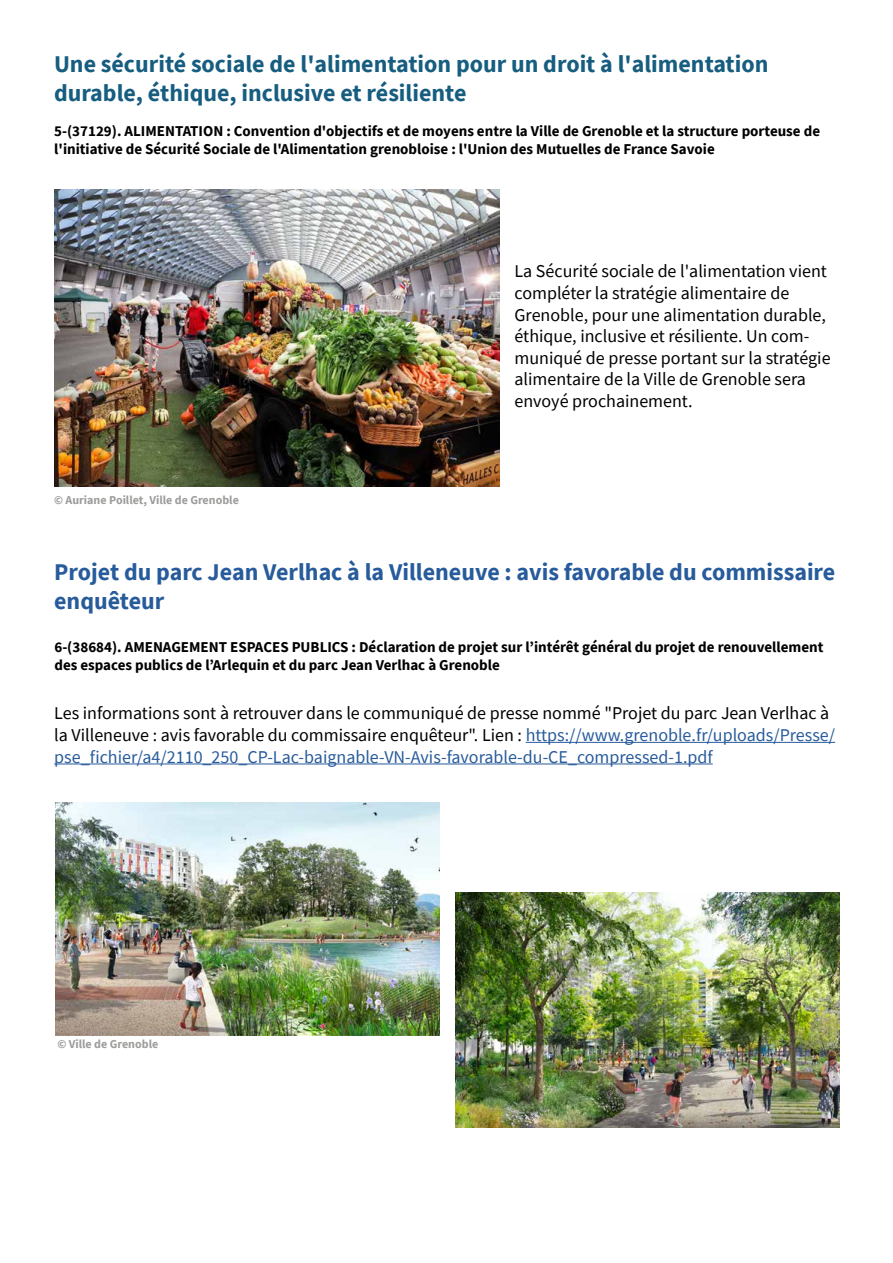
<style>
.page{position:relative;width:893px;height:1263px;background:#fff}
.page>*{position:absolute;margin:0;border:0;box-sizing:border-box;transform-origin:0 0}
.Titre_de_la_délib_traitée{font:700 24px/28.8px "Source Sans Pro";color:#165d80}
.Titre_de_la_délib_traitée-2{font:700 24px/28.8px "Source Sans Pro";color:#275b9b}
.t1{font:18px/21.6px "Source Sans Pro";color:#000}
.Sous_titre_de_la_délib_traitée{font:700 15px/18px "Source Sans Pro";color:#000}
.t2{font:700 12px "Source Sans Pro";color:#9d9d9c}
.s1{color:#275b9b}
</style>
<div class="page">
<img style="left:54px;top:190px;width:446px;height:297px">
<hr style="left:526px;top:742px;width:309px;height:1px;background:#275b9b">
<hr style="left:54px;top:763px;width:659px;height:1px;background:#275b9b">
<img style="left:455px;top:893px;width:384px;height:234px">
<img style="left:55px;top:802px;width:384px;height:233px">
<h2 class="Titre_de_la_délib_traitée" style="left:54px;top:49px;width:716px">Une sécurité sociale de l'alimentation pour un droit à l'alimentation durable, éthique, inclusive et résiliente</h2>
<h3 class="Sous_titre_de_la_délib_traitée" style="left:54px;top:122px;width:767px">5-(37129). ALIMENTATION : Convention d'objectifs et de moyens entre la Ville de Grenoble et la structure porteuse de l'initiative de Sécurité Sociale de l'Alimentation grenobloise : l'Union des Mutuelles de France Savoie</h3>
<p class="t2" style="left:54px;top:492px;width:186px">© Auriane Poillet, Ville de Grenoble</p>
<p class="t1" style="left:514px;top:261px;width:318px">La Sécurité sociale de l'alimentation vient compléter la stratégie alimentaire de Grenoble, pour une alimentation durable, éthique, inclusive et résiliente. Un com&shy;muniqué de presse portant sur la stratégie alimentaire de la Ville de Grenoble sera envoyé prochainement.</p>
<h2 class="Titre_de_la_délib_traitée-2" style="left:54px;top:558px;width:783px">Projet du parc Jean Verlhac à la Villeneuve : avis favorable du commissaire enquêteur</h2>
<h3 class="Sous_titre_de_la_délib_traitée" style="left:54px;top:637px;width:770px">6-(38684). AMENAGEMENT ESPACES PUBLICS : Déclaration de projet sur l’intérêt général du projet de renouvellement des espaces publics de l’Arlequin et du parc Jean Verlhac à Grenoble</h3>
<p class="t1" style="left:54px;top:702px;width:782px">Les informations sont à retrouver dans le communiqué de presse nommé "Projet du parc Jean Verlhac à la Villeneuve : avis favorable du commissaire enquêteur". Lien : <span class="s1">https://www.grenoble.fr/uploads/Presse/ pse_fichier/a4/2110_250_CP-Lac-baignable-VN-Avis-favorable-du-CE_compressed-1.pdf</span></p>
<p class="t2" style="left:57px;top:1036px;width:102px">© Ville de Grenoble</p>
</div>
